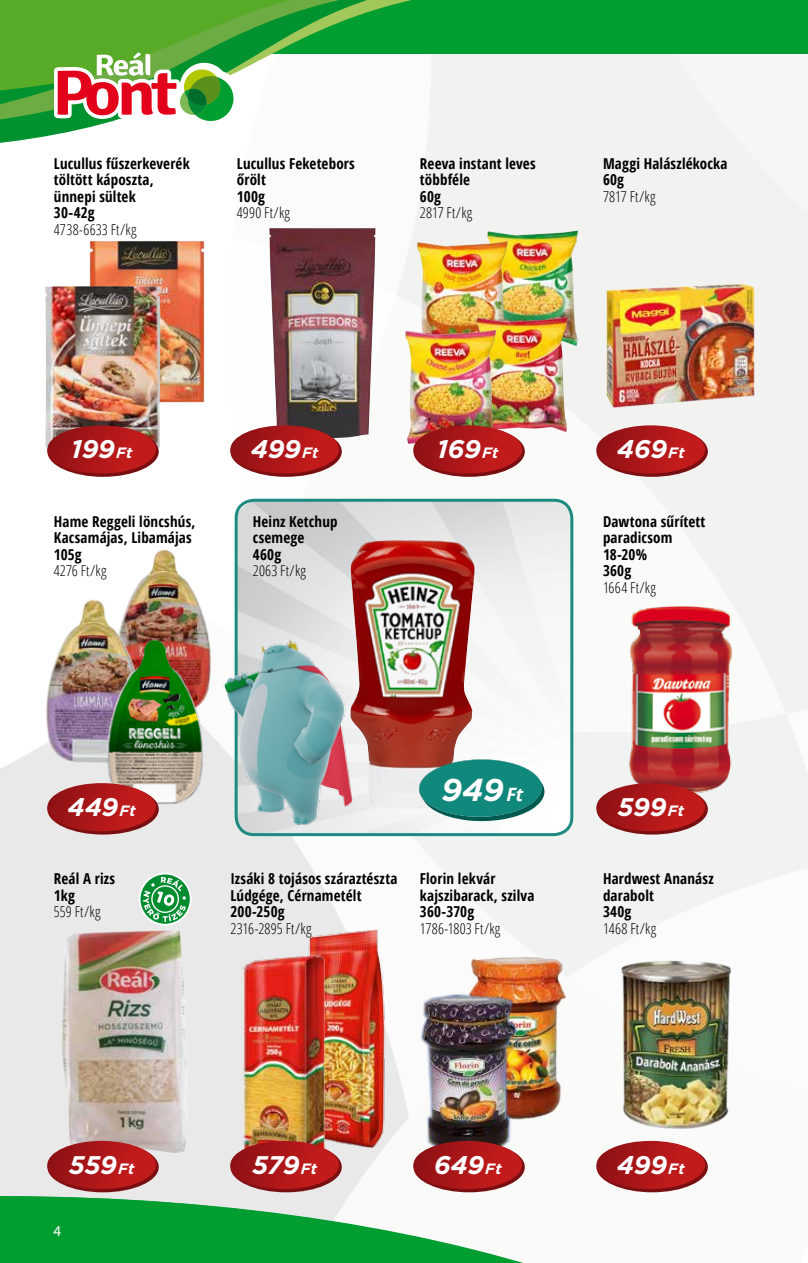
<style>
.page{position:relative;width:808px;height:1263px;background:#fff}
.page>*{position:absolute;margin:0;border:0;box-sizing:border-box;transform-origin:0 0}
.t1{font:italic 700 31.5px "Gotham";color:#fff}
.t2{font:italic 700 25.5px "Gotham";letter-spacing:.005em;color:#fff}
.t3{font:700 condensed 15px/16.5px "Open Sans";letter-spacing:.01em;color:#000}
.t4{font:300 condensed 15px "Open Sans";letter-spacing:.01em;color:#000}
.t5{font:15px "Myriad Pro";color:#fff}
.s1{font-size:15px}
.s2{font-family:"Open Sans";font-size:18.45px}
</style>
<div class="page">
<img style="left:0;top:54px;width:808px;height:1142px">
<div style="left:269px;top:0;width:539px;height:54px;background:#009d30"></div>
<div style="left:526px;top:54px;width:57px;height:77px;background:#f2f2f1"></div>
<svg style="left:0;top:54px;width:526px;height:94px"></svg>
<svg style="left:0;top:0;width:510px;height:131px"></svg>
<svg style="left:0;top:1196px;width:523px;height:67px;fill:#009d30"></svg>
<svg style="left:54px;top:52px;width:189px;height:76px"></svg>
<img style="left:90px;top:241px;width:114px;height:161px">
<img style="left:45px;top:286px;width:115px;height:162px">
<img style="left:269px;top:228px;width:106px;height:210px">
<img style="left:527px;top:195px;width:281px;height:298px">
<img style="left:487px;top:230px;width:91px;height:116px">
<img style="left:417px;top:241px;width:91px;height:89px">
<img style="left:476px;top:317px;width:92px;height:115px">
<img style="left:405px;top:330px;width:91px;height:115px">
<img style="left:236px;top:500px;width:336px;height:335px">
<div style="left:235px;top:499px;width:338px;height:337px;border:3px solid #1c8a80;border-radius:18px"></div>
<img style="left:788px;top:634px;width:20px;height:46px">
<img style="left:788px;top:680px;width:20px;height:47px">
<img style="left:788px;top:727px;width:20px;height:77px">
<img style="left:350px;top:540px;width:124px;height:269px">
<img style="left:590px;top:579px;width:178px;height:234px">
<img style="left:470px;top:937px;width:81px;height:37px">
<img style="left:470px;top:974px;width:98px;height:198px">
<img style="left:78px;top:546px;width:172px;height:90px">
<img style="left:8px;top:595px;width:172px;height:172px">
<img style="left:69px;top:635px;width:172px;height:173px">
<img style="left:551px;top:919px;width:249px;height:250px">
<img style="left:256px;top:913px;width:214px;height:228px">
<img style="left:256px;top:942px;width:158px;height:248px">
<img style="left:7px;top:873px;width:249px;height:331px">
<svg style="left:419px;top:759px;width:125px;height:62px;background:#3e978c"></svg>
<svg style="left:139px;top:873px;width:53px;height:52px"></svg>
<svg style="left:47px;top:425px;width:112px;height:52px;background:#b03c3d"></svg>
<svg style="left:230px;top:425px;width:112px;height:52px"></svg>
<svg style="left:413px;top:425px;width:112px;height:52px;background:#b63d3e"></svg>
<svg style="left:596px;top:425px;width:112px;height:52px"></svg>
<svg style="left:47px;top:783px;width:112px;height:51px;background:#b74243"></svg>
<svg style="left:596px;top:783px;width:112px;height:51px;background:#b43b3d"></svg>
<svg style="left:47px;top:1141px;width:112px;height:51px;background:#b43f41"></svg>
<svg style="left:230px;top:1141px;width:112px;height:51px;background:#b43d3e"></svg>
<svg style="left:413px;top:1141px;width:112px;height:51px"></svg>
<svg style="left:596px;top:1141px;width:112px;height:51px"></svg>
<img style="left:191px;top:636px;width:173px;height:192px">
<p class="t3" style="left:54px;top:155px;width:137px">Lucullus fűszerkeverék töltött káposzta, ünnepi sültek<br>30-42g</p>
<p class="t4" style="left:54px;top:219px;width:84px">4738-6633 Ft/kg</p>
<p class="t3" style="left:237px;top:155px;width:119px">Lucullus Feketebors őrölt<br>100g</p>
<p class="t4" style="left:237px;top:203px;width:55px">4990 Ft/kg</p>
<p class="t3" style="left:420px;top:155px;width:117px">Reeva instant leves többféle<br>60g</p>
<p class="t4" style="left:420px;top:203px;width:54px">2817 Ft/kg</p>
<p class="t3" style="left:603px;top:155px;width:126px">Maggi Halászlékocka<br>60g</p>
<p class="t4" style="left:603px;top:186px;width:54px">7817 Ft/kg</p>
<h2 class="t2" style="left:71px;top:432px;width:63px">199 <span class="s1">Ft</span></h2>
<p class="t3" style="left:54px;top:512px;width:143px">Hame Reggeli löncshús,<br>Kacsamájas, Libamájas<br>105g</p>
<p class="t4" style="left:54px;top:560px;width:54px">4276 Ft/kg</p>
<h2 class="t2" style="left:251px;top:432px;width:69px">499 <span class="s1">Ft</span></h2>
<p class="t3" style="left:253px;top:512px;width:86px">Heinz Ketchup csemege<br>460g</p>
<p class="t4" style="left:253px;top:560px;width:55px">2063 Ft/kg</p>
<h2 class="t2" style="left:437px;top:432px;width:63px">169 <span class="s1">Ft</span></h2>
<h2 class="t2" style="left:617px;top:432px;width:69px">469 <span class="s1">Ft</span></h2>
<p class="t3" style="left:603px;top:512px;width:104px">Dawtona sűrített paradicsom<br>18-20%<br>360g</p>
<p class="t4" style="left:603px;top:577px;width:54px">1664 Ft/kg</p>
<h2 class="t2" style="left:68px;top:790px;width:70px">449 <span class="s1">Ft</span></h2>
<p class="t3" style="left:54px;top:870px;width:63px">Reál A rizs<br>1kg</p>
<p class="t4" style="left:54px;top:902px;width:48px">559 Ft/kg</p>
<h1 class="t1" style="left:442px;top:768px;width:83px">949<span class="s2">Ft</span></h1>
<p class="t3" style="left:230px;top:870px;width:169px">Izsáki 8 tojásos száraztészta<br>Lúdgége, Cérnametélt<br>200-250g</p>
<p class="t4" style="left:230px;top:918px;width:83px">2316-2895 Ft/kg</p>
<p class="t3" style="left:420px;top:870px;width:116px">Florin lekvár kajszibarack, szilva<br>360-370g</p>
<p class="t4" style="left:420px;top:918px;width:82px">1786-1803 Ft/kg</p>
<h2 class="t2" style="left:618px;top:790px;width:68px">599 <span class="s1">Ft</span></h2>
<p class="t3" style="left:603px;top:870px;width:112px">Hardwest Ananász darabolt<br>340g</p>
<p class="t4" style="left:603px;top:918px;width:55px">1468 Ft/kg</p>
<h2 class="t2" style="left:69px;top:1147px;width:67px">559 <span class="s1">Ft</span></h2>
<p class="t5" style="left:53px;top:1222px;width:9px">4</p>
<h2 class="t2" style="left:253px;top:1147px;width:66px">579 <span class="s1">Ft</span></h2>
<h2 class="t2" style="left:434px;top:1147px;width:69px">649 <span class="s1">Ft</span></h2>
<h2 class="t2" style="left:617px;top:1147px;width:69px">499 <span class="s1">Ft</span></h2>
</div>
